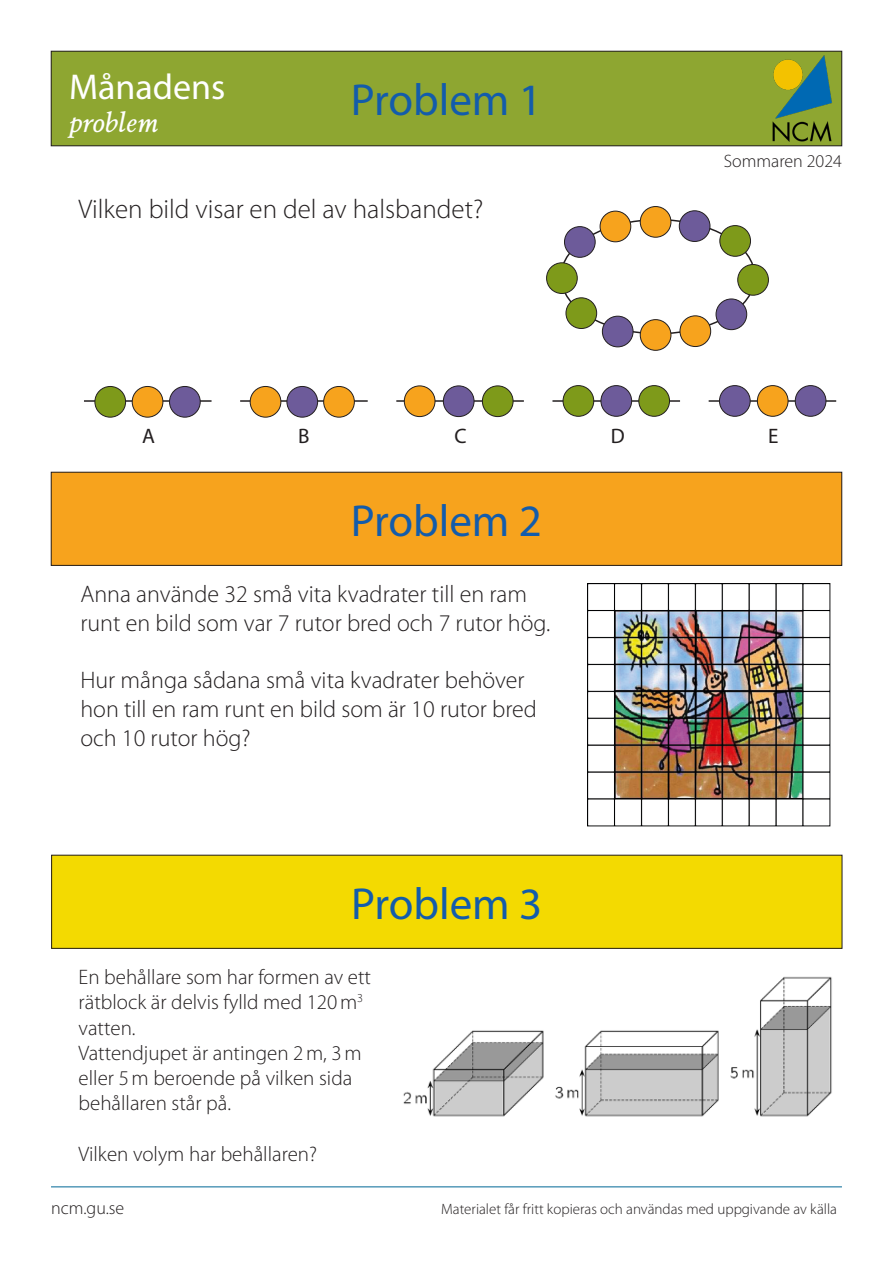
<style>
.page{position:relative;width:893px;height:1263px;background:#fff}
.page>*{position:absolute;margin:0;border:0;box-sizing:border-box;transform-origin:0 0}
.t1{font:45px "Myriad Pro";color:#135cab}
.t2{font:36px "Myriad Pro";color:#fff}
.t3{font:300 27px "Myriad Pro";color:#231f20}
.t4{font:italic 27px "Berling Nova Text Pro";color:#fff}
.t5{font:300 24px/28.8px "Myriad Pro";color:#231f20}
.t6{font:300 21px/25.2px "Myriad Pro";color:#231f20}
.t7{font:21px "Myriad Pro";color:#231f20}
.t8{font:300 18px "Myriad Pro";color:#231f20}
.t9{font:300 15px "Myriad Pro";color:#231f20}
</style>
<div class="page">
<hr style="left:51px;top:1186px;width:791px;height:1px;background:#006796">
<div style="left:51px;top:51px;width:791px;height:95px;background:#8ea631"></div>
<div style="left:51px;top:51px;width:791px;height:95px;border:1px solid #231f20"></div>
<div style="left:51px;top:472px;width:791px;height:93px;background:#f7a31d"></div>
<div style="left:51px;top:472px;width:791px;height:94px;border:1px solid #231f20"></div>
<div style="left:52px;top:855px;width:790px;height:93px;background:#f3da01"></div>
<img style="left:772px;top:56px;width:60px;height:85px">
<div style="left:600px;top:211px;width:31px;height:31px;background:#f7a31d;border-radius:50%"></div>
<div style="left:600px;top:211px;width:31px;height:31px;border:1px solid #231f20;border-radius:50%"></div>
<div style="left:640px;top:207px;width:31px;height:30px;background:#f7a31d;border-radius:50%"></div>
<div style="left:640px;top:206px;width:31px;height:31px;border:1px solid #231f20;border-radius:50%"></div>
<div style="left:640px;top:320px;width:31px;height:30px;background:#f7a31d;border-radius:50%"></div>
<div style="left:640px;top:319px;width:31px;height:31px;border:1px solid #231f20;border-radius:50%"></div>
<div style="left:680px;top:316px;width:31px;height:30px;background:#f7a31d;border-radius:50%"></div>
<div style="left:680px;top:316px;width:31px;height:31px;border:1px solid #231f20;border-radius:50%"></div>
<div style="left:547px;top:263px;width:30px;height:30px;background:#7e9a1a;border-radius:50%"></div>
<div style="left:546px;top:263px;width:31px;height:31px;border:1px solid #231f20;border-radius:50%"></div>
<div style="left:566px;top:298px;width:31px;height:30px;background:#7e9a1a;border-radius:50%"></div>
<div style="left:566px;top:298px;width:31px;height:31px;border:1px solid #231f20;border-radius:50%"></div>
<div style="left:720px;top:226px;width:30px;height:30px;background:#7e9a1a;border-radius:50%"></div>
<div style="left:720px;top:225px;width:31px;height:31px;border:1px solid #231f20;border-radius:50%"></div>
<div style="left:738px;top:264px;width:30px;height:31px;background:#7e9a1a;border-radius:50%"></div>
<div style="left:738px;top:264px;width:31px;height:31px;border:1px solid #231f20;border-radius:50%"></div>
<div style="left:564px;top:227px;width:31px;height:30px;background:#6d5b9a;border-radius:50%"></div>
<div style="left:564px;top:226px;width:31px;height:31px;border:1px solid #231f20;border-radius:50%"></div>
<div style="left:679px;top:211px;width:31px;height:30px;background:#6d5b9a;border-radius:50%"></div>
<div style="left:679px;top:211px;width:31px;height:31px;border:1px solid #231f20;border-radius:50%"></div>
<div style="left:602px;top:316px;width:31px;height:31px;background:#6d5b9a;border-radius:50%"></div>
<div style="left:602px;top:316px;width:31px;height:31px;border:1px solid #231f20;border-radius:50%"></div>
<div style="left:716px;top:299px;width:31px;height:31px;background:#6d5b9a;border-radius:50%"></div>
<div style="left:716px;top:299px;width:31px;height:31px;border:1px solid #231f20;border-radius:50%"></div>
<img style="left:588px;top:584px;width:243px;height:243px">
<img style="left:403px;top:976px;width:429px;height:141px">
<hr style="left:240px;top:400px;width:128px;height:2px;background:#231f20">
<hr style="left:396px;top:400px;width:128px;height:2px;background:#231f20">
<hr style="left:552px;top:400px;width:128px;height:2px;background:#231f20">
<hr style="left:709px;top:400px;width:127px;height:2px;background:#231f20">
<hr style="left:84px;top:400px;width:128px;height:2px;background:#231f20">
<div style="left:132px;top:386px;width:31px;height:31px;background:#f7a31d;border-radius:50%"></div>
<div style="left:132px;top:386px;width:31px;height:31px;border:1px solid #231f20;border-radius:50%"></div>
<div style="left:95px;top:386px;width:31px;height:31px;background:#7e9a1a;border-radius:50%"></div>
<div style="left:95px;top:386px;width:31px;height:31px;border:1px solid #231f20;border-radius:50%"></div>
<div style="left:170px;top:386px;width:30px;height:31px;background:#6d5b9a;border-radius:50%"></div>
<div style="left:169px;top:386px;width:31px;height:31px;border:1px solid #231f20;border-radius:50%"></div>
<div style="left:250px;top:386px;width:31px;height:31px;background:#f7a31d;border-radius:50%"></div>
<div style="left:250px;top:386px;width:31px;height:31px;border:1px solid #231f20;border-radius:50%"></div>
<div style="left:324px;top:386px;width:30px;height:31px;background:#f7a31d;border-radius:50%"></div>
<div style="left:323px;top:386px;width:31px;height:31px;border:1px solid #231f20;border-radius:50%"></div>
<div style="left:287px;top:386px;width:31px;height:31px;background:#6d5b9a;border-radius:50%"></div>
<div style="left:287px;top:386px;width:31px;height:31px;border:1px solid #231f20;border-radius:50%"></div>
<div style="left:404px;top:386px;width:31px;height:31px;background:#f7a31d;border-radius:50%"></div>
<div style="left:404px;top:386px;width:31px;height:31px;border:1px solid #231f20;border-radius:50%"></div>
<div style="left:482px;top:386px;width:31px;height:31px;background:#7e9a1a;border-radius:50%"></div>
<div style="left:482px;top:386px;width:31px;height:31px;border:1px solid #231f20;border-radius:50%"></div>
<div style="left:443px;top:386px;width:31px;height:31px;background:#6d5b9a;border-radius:50%"></div>
<div style="left:443px;top:386px;width:31px;height:31px;border:1px solid #231f20;border-radius:50%"></div>
<div style="left:563px;top:386px;width:31px;height:30px;background:#7e9a1a;border-radius:50%"></div>
<div style="left:563px;top:385px;width:31px;height:31px;border:1px solid #231f20;border-radius:50%"></div>
<div style="left:639px;top:386px;width:30px;height:30px;background:#7e9a1a;border-radius:50%"></div>
<div style="left:639px;top:385px;width:31px;height:31px;border:1px solid #231f20;border-radius:50%"></div>
<div style="left:601px;top:386px;width:31px;height:30px;background:#6d5b9a;border-radius:50%"></div>
<div style="left:601px;top:385px;width:31px;height:31px;border:1px solid #231f20;border-radius:50%"></div>
<div style="left:757px;top:386px;width:31px;height:30px;background:#f7a31d;border-radius:50%"></div>
<div style="left:757px;top:385px;width:31px;height:31px;border:1px solid #231f20;border-radius:50%"></div>
<div style="left:719px;top:386px;width:31px;height:30px;background:#6d5b9a;border-radius:50%"></div>
<div style="left:719px;top:385px;width:31px;height:31px;border:1px solid #231f20;border-radius:50%"></div>
<div style="left:795px;top:386px;width:31px;height:30px;background:#6d5b9a;border-radius:50%"></div>
<div style="left:795px;top:385px;width:31px;height:31px;border:1px solid #231f20;border-radius:50%"></div>
<h2 class="t2" style="left:69px;top:68px;width:158px">Månadens</h2>
<p class="t4" style="left:69px;top:105px;width:91px">problem</p>
<h1 class="t1" style="left:351px;top:76px;width:193px">Problem 1</h1>
<p class="t3" style="left:79px;top:194px;width:406px">Vilken bild visar en del av halsbandet?</p>
<p class="t8" style="left:724px;top:151px;width:120px">Sommaren 2024</p>
<p class="t7" style="left:142px;top:425px;width:14px">A</p>
<p class="t7" style="left:298px;top:425px;width:13px">B</p>
<p class="t7" style="left:454px;top:425px;width:14px">C</p>
<p class="t7" style="left:611px;top:425px;width:15px">D</p>
<p class="t7" style="left:768px;top:425px;width:12px">E</p>
<h1 class="t1" style="left:351px;top:496px;width:193px">Problem 2</h1>
<p class="t5" style="left:80px;top:580px;width:471px">Anna använde 32 små vita kvadrater till en ram runt en bild som var 7 rutor bred och 7 rutor hög.</p>
<p class="t5" style="left:80px;top:666px;width:458px">Hur många sådana små vita kvadrater behöver hon till en ram runt en bild som är 10 rutor bred och 10 rutor hög?</p>
<h1 class="t1" style="left:351px;top:879px;width:193px">Problem 3</h1>
<p class="t6" style="left:79px;top:965px;width:294px">En behållare som har formen av ett rätblock är delvis fylld med 120m<sup>3 </sup>vatten.<br>Vattendjupet är antingen 2m, 3m eller 5m beroende på vilken sida behållaren står på.</p>
<p class="t6" style="left:79px;top:1141px;width:240px">Vilken volym har behållaren?</p>
<p class="t8" style="left:51px;top:1198px;width:75px">ncm.gu.se</p>
<p class="t9" style="left:441px;top:1201px;width:397px">Materialet får fritt kopieras och användas med uppgivande av källa</p>
</div>
